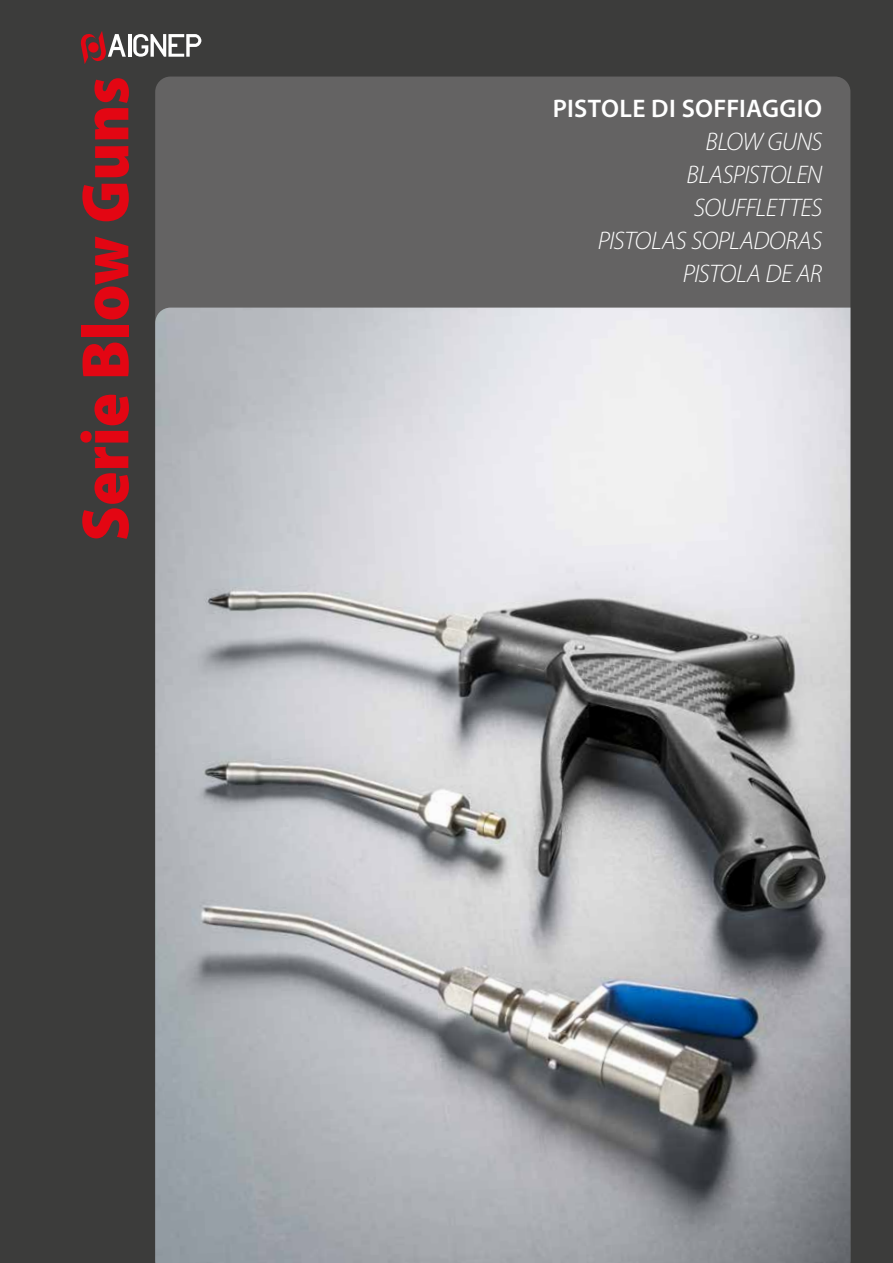
<style>
.page{position:relative;width:893px;height:1263px;background:#3c3c3b}
.page>*{position:absolute;margin:0;border:0;box-sizing:border-box;transform-origin:0 0}
.t1{font:900 semi-condensed 67.5px "Myriad Pro";color:#e30613}
.t2{font:italic 300 25.5px/33px "Myriad Pro";letter-spacing:-.02em;color:#fff;text-align:right}
.t3{font:600 25.5px "Myriad Pro";letter-spacing:.01em;color:#fff}
</style>
<div class="page">
<hr style="left:128px;top:34px;width:3px;height:23px;background:#fff">
<svg style="left:133px;top:34px;width:68px;height:23px"></svg>
<svg style="left:80px;top:31px;width:46px;height:33px"></svg>
<div style="left:155px;top:77px;width:695px;height:231px;background:#646363"></div>
<img style="left:155px;top:308px;width:695px;height:955px">
<h1 class="t1" style="left:68px;top:541px;width:466px;rotate:-90deg">Serie Blow Guns</h1>
<p class="t3" style="left:553px;top:92px;width:271px">PISTOLE DI SOFFIAGGIO</p>
<p class="t2" style="left:598px;top:126px;width:226px">BLOW GUNS<br>BLASPISTOLEN<br>SOUFFLETTES<br>PISTOLAS SOPLADORAS<br>PISTOLA DE AR</p>
</div>
